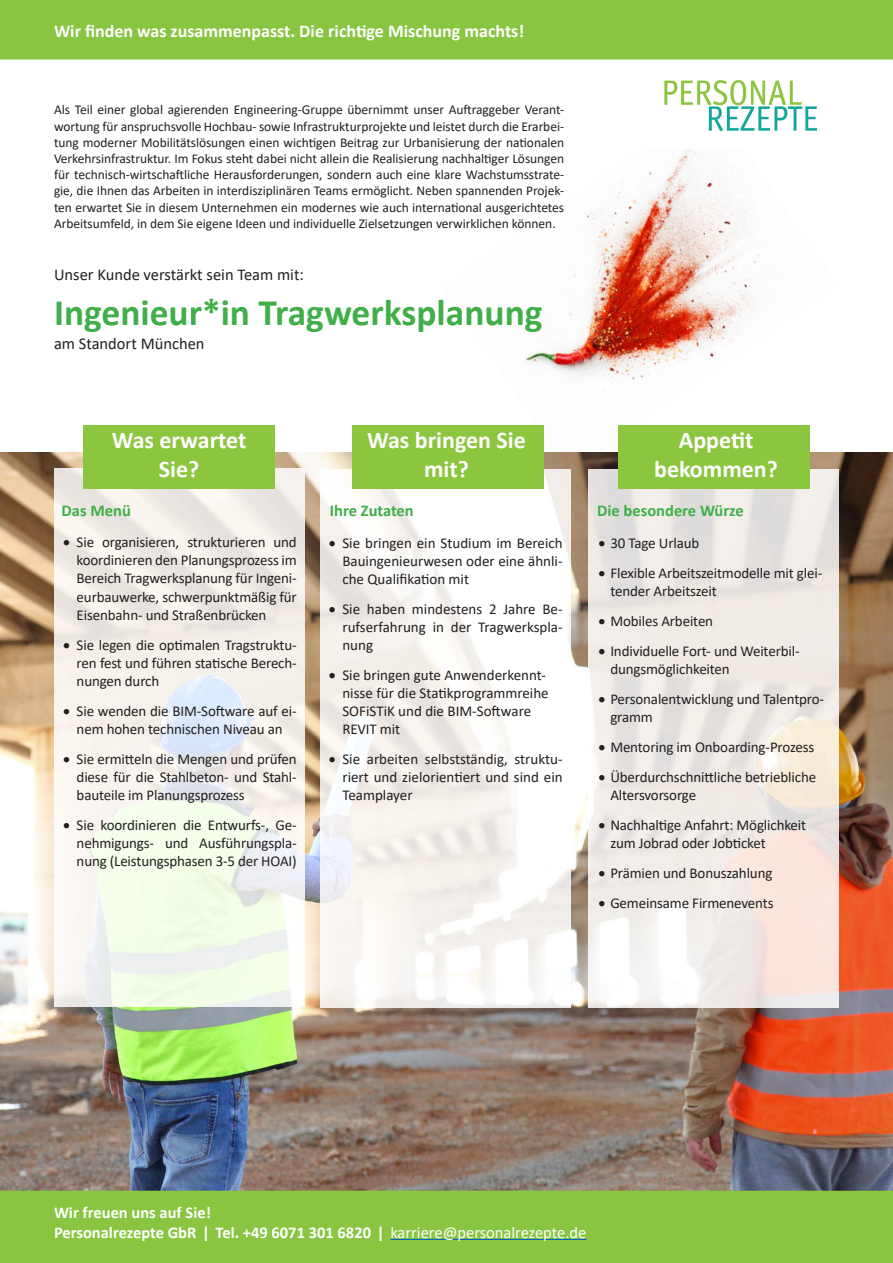
<style>
.page{position:relative;width:893px;height:1263px;background:#fff}
.page>*{position:absolute;margin:0;border:0;box-sizing:border-box;transform-origin:0 0}
.t1{font:700 37.5px "Calibri";color:#40ae49}
.t2{font:700 24px/28.5px "Calibri";color:#fff;text-align:center}
.t3{font:700 18px "Calibri";color:#fff}
.t4{font:700 16.5px "Calibri";color:#fff}
.t5{font:16.5px "Calibri";color:#231f20}
.t6{font:700 16.5px "Calibri";color:#40ae49}
.t7{font:15px/18px "Calibri";letter-spacing:-.01em;color:#231f20;text-align:justify}
.t8{font:13.5px/16.2px "Calibri";letter-spacing:-.005em;color:#231f20;text-align:justify}
.s1{font-weight:400}
</style>
<div class="page">
<img style="left:525px;top:149px;width:314px;height:304px">
<img style="left:0;top:453px;width:893px;height:738px">
<svg style="left:54px;top:468px;width:251px;height:539px;fill:#f4f2eb"></svg>
<svg style="left:321px;top:469px;width:250px;height:539px"></svg>
<svg style="left:588px;top:469px;width:251px;height:539px;background:#efe9e4"></svg>
<div style="left:0;top:0;width:893px;height:60px;background:#89c541"></div>
<div style="left:0;top:1191px;width:893px;height:72px;background:#89c541"></div>
<img style="left:664px;top:80px;width:154px;height:51px">
<div style="left:83px;top:425px;width:192px;height:64px;background:#8bc63e"></div>
<div style="left:618px;top:425px;width:191px;height:64px;background:#8bc63e"></div>
<div style="left:353px;top:425px;width:191px;height:64px;background:#8bc63e"></div>
<hr style="left:390px;top:1239px;width:196px;height:1px;background:#0563c1">
<svg style="left:205px;top:1226px;width:2px;height:14px"></svg>
<svg style="left:380px;top:1226px;width:2px;height:14px"></svg>
<p class="t3" style="left:54px;top:18px;width:472px">Wir finden was zusammenpasst. Die richtige Mischung machts!</p>
<p class="t8" style="left:54px;top:101px;width:512px">Als Teil einer global agierenden Engineering-Gruppe übernimmt unser Auftraggeber Verant&shy;wortung für anspruchsvolle Hochbau- sowie Infrastrukturprojekte und leistet durch die Erarbei&shy;tung moderner Mobilitätslösungen einen wichtigen Beitrag zur Urbanisierung der nationalen Verkehrsinfrastruktur. Im Fokus steht dabei nicht allein die Realisierung nachhaltiger Lösungen für technisch-wirtschaftliche Herausforderungen, sondern auch eine klare Wachstumsstrate&shy;gie, die Ihnen das Arbeiten in interdisziplinären Teams ermöglicht. Neben spannenden Projek&shy;ten erwartet Sie in diesem Unternehmen ein modernes wie auch international ausgerichtetes Arbeitsumfeld, in dem Sie eigene Ideen und individuelle Zielsetzungen verwirklichen können.</p>
<p class="t5" style="left:54px;top:263px;width:251px">Unser Kunde verstärkt sein Team mit:</p>
<p class="t1" style="left:54px;top:286px;width:490px">Ingenieur*in Tragwerksplanung</p>
<p class="t5" style="left:54px;top:332px;width:152px">am Standort München</p>
<p class="t2" style="left:112px;top:426px;width:136px">Was erwartet<br>Sie?</p>
<p class="t2" style="left:679px;top:425px;width:76px">Appetit</p>
<p class="t2" style="left:367px;top:426px;width:160px">Was bringen Sie mit?</p>
<p class="t2" style="left:654px;top:454px;width:125px">bekommen?</p>
<p class="t6" style="left:62px;top:499px;width:71px">Das Menü</p>
<p class="t6" style="left:330px;top:499px;width:85px">Ihre Zutaten</p>
<p class="t6" style="left:597px;top:499px;width:148px">Die besondere Würze</p>
<p class="t7" style="left:77px;top:533px;width:222px;text-indent:-14px">• Sie organisieren, strukturieren und koordinieren den Planungsprozess im Bereich Tragwerksplanung für Ingeni&shy;eurbauwerke, schwerpunktmäßig für Eisenbahn- und Straßenbrücken</p>
<p class="t7" style="left:77px;top:635px;width:222px;text-indent:-14px">• Sie legen die optimalen Tragstruktu&shy;ren fest und führen statische Berech&shy;nungen durch</p>
<p class="t7" style="left:63px;top:701px;width:235px;text-align:center">• Sie wenden die BIM-Software auf ei&shy;nem hohen technischen Niveau an</p>
<p class="t7" style="left:77px;top:749px;width:222px;text-indent:-14px">• Sie ermitteln die Mengen und prüfen diese für die Stahlbeton- und Stahl&shy;bauteile im Planungsprozess</p>
<p class="t7" style="left:77px;top:815px;width:222px;text-indent:-14px">• Sie koordinieren die Entwurfs-, Ge&shy;nehmigungs- und Ausführungspla&shy;nung (Leistungsphasen 3-5 der HOAI)</p>
<p class="t7" style="left:342px;top:533px;width:222px;text-indent:-14px">• Sie bringen ein Studium im Bereich Bauingenieurwesen oder eine ähnli&shy;che Qualifikation mit</p>
<p class="t7" style="left:342px;top:599px;width:222px;text-indent:-14px">• Sie haben mindestens 2 Jahre Be&shy;rufserfahrung in der Tragwerkspla&shy;nung</p>
<p class="t7" style="left:342px;top:665px;width:208px;text-align:left;text-indent:-14px">• Sie bringen gute Anwenderkennt&shy;nisse für die Statikprogrammreihe<br>SOFiSTiK und die BIM-Software<br>REVIT mit</p>
<p class="t7" style="left:342px;top:749px;width:222px;text-indent:-14px">• Sie arbeiten selbstständig, struktu&shy;riert und zielorientiert und sind ein Teamplayer</p>
<p class="t7" style="left:598px;top:533px;width:103px">• 30 Tage Urlaub</p>
<p class="t7" style="left:610px;top:563px;width:214px;text-indent:-12px">• Flexible Arbeitszeitmodelle mit glei&shy;tender Arbeitszeit</p>
<p class="t7" style="left:598px;top:611px;width:116px">• Mobiles Arbeiten</p>
<p class="t7" style="left:610px;top:641px;width:191px;text-indent:-12px">• Individuelle Fort- und Weiterbil&shy;dungsmöglichkeiten</p>
<p class="t7" style="left:610px;top:689px;width:215px;text-indent:-12px">• Personalentwicklung und Talentpro&shy;gramm</p>
<p class="t7" style="left:598px;top:737px;width:217px">• Mentoring im Onboarding-Prozess</p>
<p class="t7" style="left:610px;top:767px;width:207px;text-indent:-12px">• Überdurchschnittliche betriebliche<br>Altersvorsorge</p>
<p class="t7" style="left:610px;top:815px;width:197px;text-indent:-12px">• Nachhaltige Anfahrt: Möglichkeit zum Jobrad oder Jobticket</p>
<p class="t7" style="left:598px;top:863px;width:176px">• Prämien und Bonuszahlung</p>
<p class="t7" style="left:598px;top:893px;width:177px">• Gemeinsame Firmenevents</p>
<p class="t4" style="left:54px;top:1200px;width:159px">Wir freuen uns auf Sie!</p>
<p class="t4" style="left:54px;top:1220px;width:534px">Personalrezepte GbR Tel. +49 6071 301 6820 <span class="s1">karriere@personalrezepte.de</span></p>
</div>
